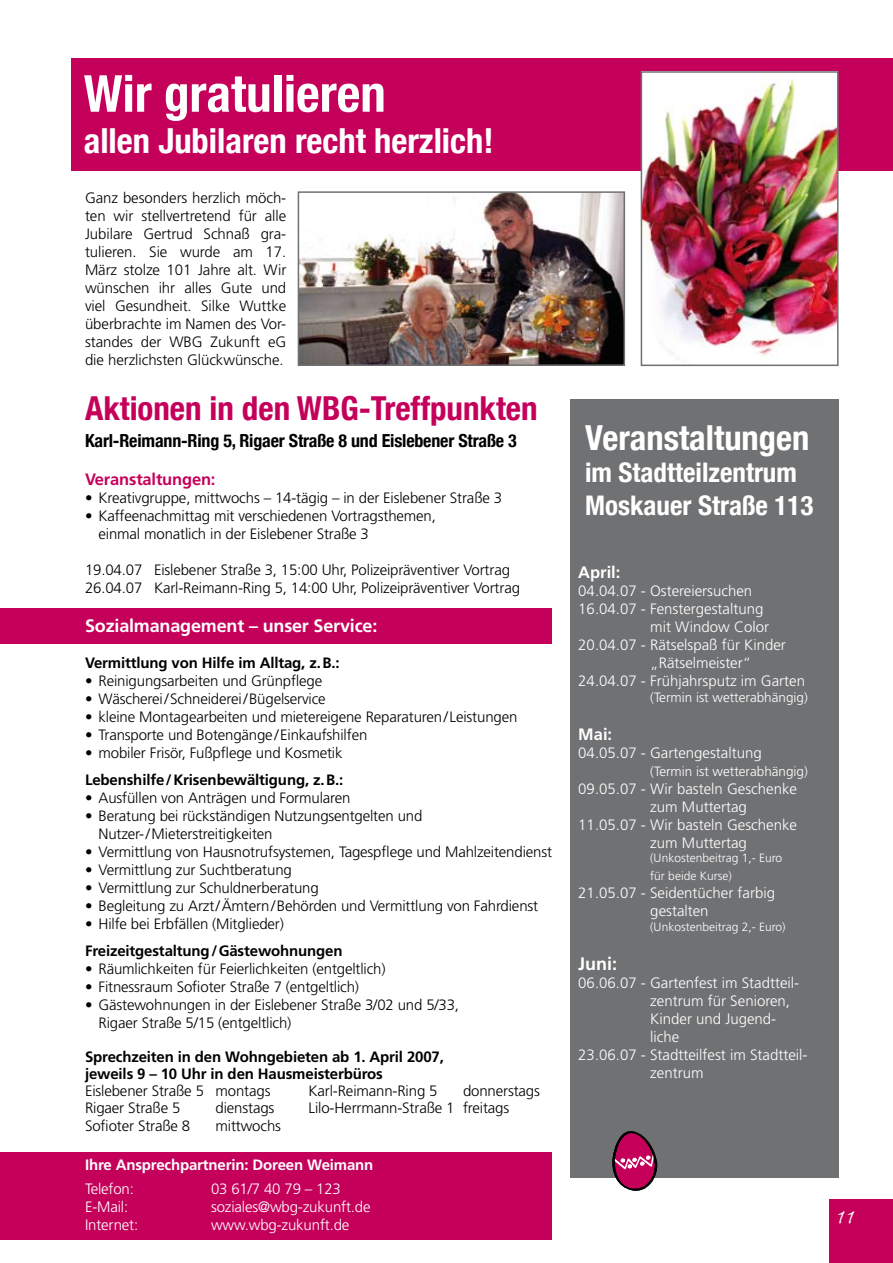
<style>
.page{position:relative;width:893px;height:1263px;background:#fff}
.page>*{position:absolute;margin:0;border:0;box-sizing:border-box;transform-origin:0 0}
.t1{font:700 condensed 51px "Helvetica Neue";color:#fff}
.t2{font:700 condensed 34.5px "Helvetica Neue";color:#fff}
.t3{font:700 condensed 33px "Helvetica Neue";color:#c5005a}
.t4{font:700 condensed 27px/32.4px "Helvetica Neue";color:#fff}
.t5{font:25.5px "Caflisch Script Pro";color:#fff}
.t6{font:700 condensed 18px "Helvetica Neue";letter-spacing:-.01em;color:#000}
.t7{font:700 18px "Frutiger";letter-spacing:-.01em;color:#fff}
.t8{font:700 16.5px "Frutiger";letter-spacing:-.01em;color:#c5005a}
.t9{font:700 16.5px "Frutiger";color:#fff}
.t10{font:300 15px/18px "Frutiger";letter-spacing:-.01em;color:#000}
.t11{font:300 15px/18px "Frutiger";color:#fff;text-align:center}
.t12{font:700 15px/17.2px "Frutiger";letter-spacing:-.01em;color:#000}
.t13{font:700 15px "Frutiger";letter-spacing:-.01em;color:#fff}
.t14{font:300 13.5px "Frutiger";color:#fff}
.t15{font:300 12px/18px "Frutiger";color:#fff}
</style>
<div class="page">
<div style="left:0;top:608px;width:551px;height:35px;background:#c5005a"></div>
<div style="left:0;top:1152px;width:551px;height:87px;background:#c5005a"></div>
<div style="left:570px;top:400px;width:268px;height:778px;background:#707173"></div>
<div style="left:829px;top:1199px;width:64px;height:64px;background:#c5005a"></div>
<div style="left:71px;top:58px;width:822px;height:112px;background:#c5005a"></div>
<img style="left:301px;top:194px;width:321px;height:169px">
<div style="left:298px;top:191px;width:327px;height:175px;border:2px solid #707173"></div>
<img style="left:644px;top:74px;width:191px;height:282px">
<div style="left:641px;top:71px;width:197px;height:295px;border:2px solid #707173"></div>
<svg style="left:612px;top:1131px;width:46px;height:60px"></svg>
<h1 class="t1" style="left:84px;top:63px;width:304px">Wir gratulieren</h1>
<h2 class="t2" style="left:84px;top:120px;width:411px">allen Jubilaren recht herzlich!</h2>
<p class="t10" style="left:85px;top:189px;width:203px;text-align:justify">Ganz besonders herzlich möch&shy;ten wir stellvertretend für alle Jubilare Gertrud Schnaß gra&shy;tulieren. Sie wurde am 17.<br>März stolze 101 Jahre alt. Wir wünschen ihr alles Gute und viel Gesundheit. Silke Wuttke überbrachte im Namen des Vor&shy;standes der WBG Zukunft eG die herzlichsten Glückwünsche.</p>
<h3 class="t3" style="left:85px;top:388px;width:454px">Aktionen in den WBG-Treffpunkten</h3>
<p class="t6" style="left:85px;top:429px;width:433px">Karl-Reimann-Ring 5, Rigaer Straße 8 und Eislebener Straße 3</p>
<p class="t8" style="left:85px;top:469px;width:132px">Veranstaltungen:</p>
<p class="t10" style="left:85px;top:488px;width:419px">• Kreativgruppe, mittwochs – 14-tägig – in der Eislebener Straße 3</p>
<p class="t10" style="left:99px;top:506px;width:339px;text-indent:-14px">• Kaffeenachmittag mit verschiedenen Vortragsthemen, einmal monatlich in der Eislebener Straße 3</p>
<p class="t10" style="left:85px;top:560px;width:436px">19.04.07 Eislebener Straße 3, 15:00 Uhr, Polizeipräventiver Vortrag<br>26.04.07 Karl-Reimann-Ring 5, 14:00 Uhr, Polizeipräventiver Vortrag</p>
<p class="t7" style="left:85px;top:615px;width:294px">Sozialmanagement – unser Service:</p>
<p class="t12" style="left:85px;top:654px;width:256px">Vermittlung von Hilfe im Alltag, z.B.:</p>
<p class="t10" style="left:85px;top:672px;width:239px">• Reinigungsarbeiten und Grünpflege</p>
<p class="t10" style="left:85px;top:690px;width:242px">• Wäscherei/Schneiderei/Bügelservice</p>
<p class="t10" style="left:85px;top:708px;width:434px">• kleine Montagearbeiten und mietereigene Reparaturen/Leistungen</p>
<p class="t10" style="left:85px;top:726px;width:284px">• Transporte und Botengänge/Einkaufshilfen</p>
<p class="t10" style="left:85px;top:744px;width:259px">• mobiler Frisör, Fußpflege und Kosmetik</p>
<p class="t12" style="left:85px;top:771px;width:260px">Lebenshilfe/Krisenbewältigung, z.B.:</p>
<p class="t10" style="left:85px;top:789px;width:267px">• Ausfüllen von Anträgen und Formularen</p>
<p class="t10" style="left:99px;top:807px;width:325px;text-indent:-14px">• Beratung bei rückständigen Nutzungsentgelten und<br>Nutzer-/Mieterstreitigkeiten</p>
<p class="t10" style="left:85px;top:843px;width:469px">• Vermittlung von Hausnotrufsystemen, Tagespflege und Mahlzeitendienst</p>
<p class="t10" style="left:85px;top:861px;width:208px">• Vermittlung zur Suchtberatung</p>
<p class="t10" style="left:85px;top:879px;width:235px">• Vermittlung zur Schuldnerberatung</p>
<p class="t10" style="left:85px;top:897px;width:455px">• Begleitung zu Arzt/Ämtern/Behörden und Vermittlung von Fahrdienst</p>
<p class="t10" style="left:85px;top:915px;width:200px">• Hilfe bei Erbfällen (Mitglieder)</p>
<p class="t12" style="left:85px;top:942px;width:259px">Freizeitgestaltung/Gästewohnungen</p>
<p class="t10" style="left:85px;top:960px;width:302px">• Räumlichkeiten für Feierlichkeiten (entgeltlich)</p>
<p class="t10" style="left:85px;top:978px;width:276px">• Fitnessraum Sofioter Straße 7 (entgeltlich)</p>
<p class="t10" style="left:99px;top:996px;width:362px;text-indent:-14px">• Gästewohnungen in der Eislebener Straße 3/02 und 5/33,<br>Rigaer Straße 5/15 (entgeltlich)</p>
<p class="t12" style="left:85px;top:1048px;width:360px">Sprechzeiten in den Wohngebieten ab 1. April 2007, jeweils 9 – 10 Uhr in den Hausmeisterbüros</p>
<p class="t10" style="left:85px;top:1082px;width:187px">Eislebener Straße 5 montags</p>
<p class="t10" style="left:309px;top:1082px;width:130px">Karl-Reimann-Ring 5</p>
<p class="t10" style="left:463px;top:1082px;width:78px">donnerstags</p>
<p class="t10" style="left:85px;top:1099px;width:97px">Rigaer Straße 5</p>
<p class="t10" style="left:216px;top:1099px;width:60px">dienstags</p>
<p class="t10" style="left:309px;top:1099px;width:202px">Lilo-Herrmann-Straße 1 freitags</p>
<p class="t10" style="left:85px;top:1116px;width:107px">Sofioter Straße 8</p>
<p class="t10" style="left:216px;top:1116px;width:67px">mittwochs</p>
<p class="t13" style="left:85px;top:1156px;width:290px">Ihre Ansprechpartnerin: Doreen Weimann</p>
<p class="t11" style="left:85px;top:1180px;width:50px">Telefon:</p>
<p class="t11" style="left:211px;top:1180px;width:131px">03 61/7 40 79 – 123</p>
<p class="t11" style="left:85px;top:1198px;width:45px">E-Mail:</p>
<p class="t11" style="left:211px;top:1198px;width:161px">soziales@wbg-zukunft.de</p>
<p class="t11" style="left:85px;top:1216px;width:55px">Internet:</p>
<p class="t11" style="left:211px;top:1216px;width:140px">www.wbg-zukunft.de</p>
<h2 class="t2" style="left:585px;top:417px;width:226px">Veranstaltungen</h2>
<h3 class="t4" style="left:585px;top:456px;width:230px">im Stadtteilzentrum<br>Moskauer Straße 113</h3>
<p class="t9" style="left:578px;top:562px;width:44px">April:</p>
<p class="t11" style="left:578px;top:582px;width:175px">04.04.07 - Ostereiersuchen</p>
<p class="t11" style="left:578px;top:600px;width:187px">16.04.07 - Fenstergestaltung</p>
<p class="t11" style="left:650px;top:618px;width:120px">mit Window Color</p>
<p class="t11" style="left:578px;top:636px;width:209px">20.04.07 - Rätselspaß für Kinder</p>
<p class="t11" style="left:650px;top:654px;width:102px">„Rätselmeister“</p>
<p class="t11" style="left:578px;top:672px;width:228px">24.04.07 - Frühjahrsputz im Garten</p>
<p class="t14" style="left:650px;top:690px;width:159px">(Termin ist wetterabhängig)</p>
<p class="t9" style="left:578px;top:724px;width:35px">Mai:</p>
<p class="t11" style="left:578px;top:744px;width:185px">04.05.07 - Gartengestaltung</p>
<p class="t14" style="left:650px;top:764px;width:159px">(Termin ist wetterabhängig)</p>
<p class="t11" style="left:578px;top:780px;width:220px">09.05.07 - Wir basteln Geschenke</p>
<p class="t11" style="left:650px;top:798px;width:98px">zum Muttertag</p>
<p class="t11" style="left:578px;top:816px;width:220px">11.05.07 - Wir basteln Geschenke</p>
<p class="t11" style="left:650px;top:834px;width:98px">zum Muttertag</p>
<p class="t15" style="left:650px;top:849px;width:133px">(Unkostenbeitrag 1,- Euro für beide Kurse)</p>
<p class="t11" style="left:578px;top:884px;width:198px">21.05.07 - Seidentücher farbig gestalten</p>
<p class="t15" style="left:650px;top:918px;width:137px">(Unkostenbeitrag 2,- Euro)</p>
<p class="t7" style="left:578px;top:953px;width:41px">Juni:</p>
<p class="t11" style="left:578px;top:974px;width:222px">06.06.07 - Gartenfest im Stadtteil-</p>
<p class="t11" style="left:650px;top:992px;width:141px">zentrum für Senioren,</p>
<p class="t11" style="left:650px;top:1010px;width:127px">Kinder und Jugend-</p>
<p class="t11" style="left:650px;top:1028px;width:31px">liche</p>
<p class="t11" style="left:578px;top:1046px;width:231px">23.06.07 - Stadtteilfest im Stadtteil-</p>
<p class="t11" style="left:650px;top:1064px;width:55px">zentrum</p>
<h3 class="t5" style="left:834px;top:1203px;width:21px">11</h3>
</div>
